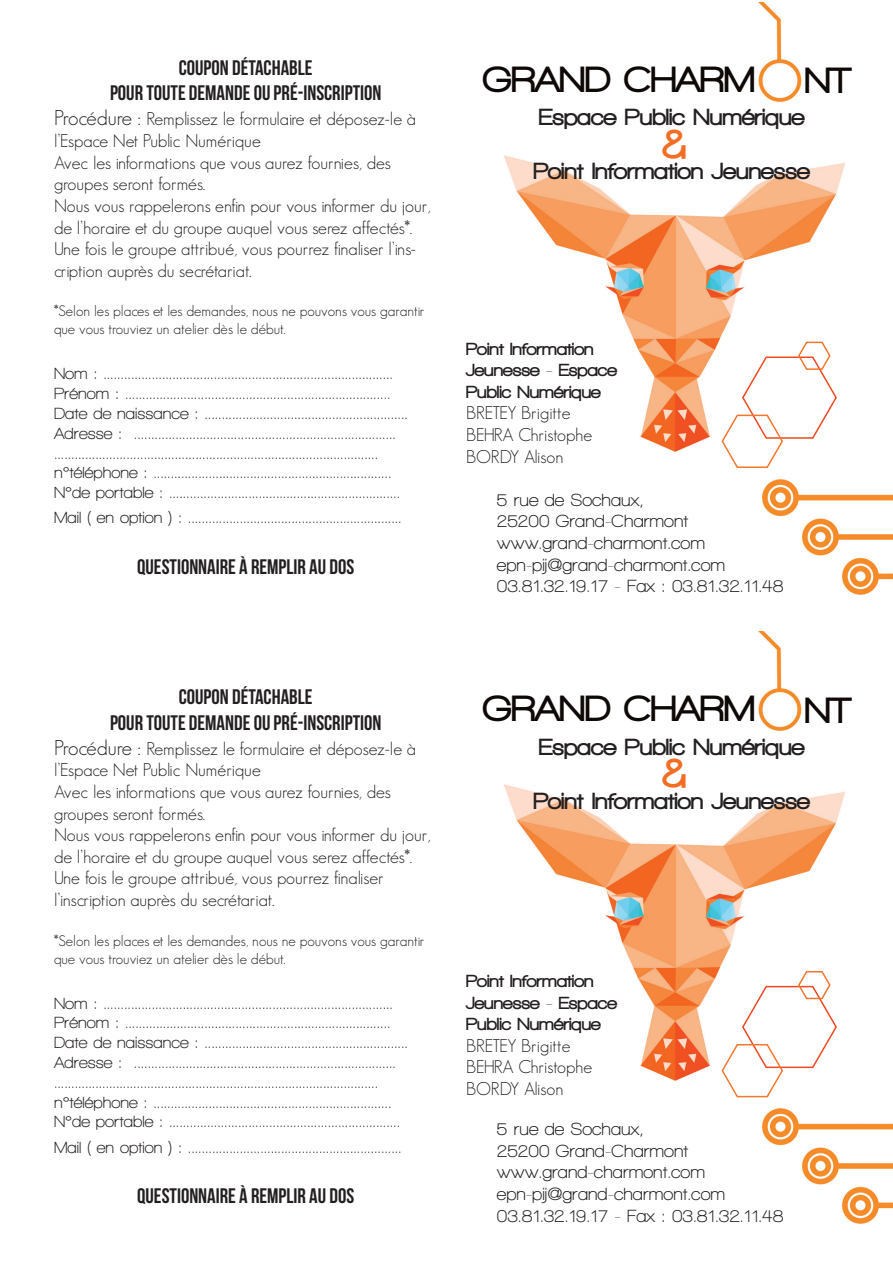
<style>
.page{position:relative;width:893px;height:1263px;background:#fff}
.page>*{position:absolute;margin:0;border:0;box-sizing:border-box;transform-origin:0 0}
.t1{font:900 42px "Walkway";color:#f36e24}
.t2{font:900 37.5px "Walkway";color:#0e0806}
.t3{font:900 24px "Walkway";color:#231f20}
.t4{font:21px "Bebas Neue";color:#231f20}
.t5{font:300 18px/21.6px "Geosans";color:#231f20}
.t6{font:700 18px/21.6px "Walkway";color:#231f20}
.t7{font:900 18px "Walkway";color:#231f20}
.t8{font:700 16.5px "Walkway";color:#231f20}
.t9{font:300 15px/18px "Geosans";color:#231f20}
.s1{font-size:21px}
</style>
<div class="page">
<img style="left:503px;top:2px;width:390px;height:1222px">
<svg style="left:721px;top:340px;width:117px;height:129px"></svg>
<svg style="left:721px;top:970px;width:117px;height:128px"></svg>
<p class="t4" style="left:179px;top:56px;width:135px">COUPON DÉTACHABLE</p>
<p class="t4" style="left:110px;top:81px;width:273px">POUR TOUTE DEMANDE OU PRÉ-INSCRIPTION</p>
<p class="t5" style="left:54px;top:108px;width:363px"><span class="s1">Procédure :</span> Remplissez le formulaire et déposez-le à l’Espace Net Public Numérique</p>
<p class="t5" style="left:54px;top:152px;width:338px">Avec les informations que vous aurez fournies, des groupes seront formés.</p>
<p class="t5" style="left:54px;top:195px;width:378px">Nous vous rappelerons enfin pour vous informer du jour, de l’horaire et du groupe auquel vous serez affectés*.<br>Une fois le groupe attribué, vous pourrez finaliser l’ins&shy;cription auprès du secrétariat.</p>
<p class="t9" style="left:54px;top:302px;width:372px">*Selon les places et les demandes, nous ne pouvons vous garantir que vous trouviez un atelier dès le début.</p>
<p class="t8" style="left:54px;top:365px;width:341px">Nom : ....................................................................................</p>
<p class="t8" style="left:54px;top:385px;width:338px">Prénom : .............................................................................</p>
<p class="t8" style="left:54px;top:404px;width:355px">Date de naissance : ...........................................................</p>
<p class="t8" style="left:54px;top:424px;width:344px">Adresse : ............................................................................</p>
<p class="t8" style="left:54px;top:444px;width:326px">..............................................................................................</p>
<p class="t8" style="left:54px;top:464px;width:339px">n°téléphone : .....................................................................</p>
<p class="t8" style="left:54px;top:484px;width:348px">N°de portable : ...................................................................</p>
<p class="t8" style="left:54px;top:509px;width:349px">Mail ( en option ) : ..............................................................</p>
<p class="t4" style="left:137px;top:555px;width:218px">QUESTIONNAIRE À REMPLIR AU DOS</p>
<p class="t2" style="left:483px;top:59px;width:273px">GRAND CHARM</p>
<p class="t2" style="left:805px;top:60px;width:47px">NT</p>
<p class="t3" style="left:539px;top:104px;width:267px">Espace Public Numérique</p>
<p class="t3" style="left:533px;top:158px;width:278px">Point Information Jeunesse</p>
<p class="t1" style="left:662px;top:121px;width:27px">&amp;</p>
<p class="t7" style="left:466px;top:339px;width:129px">Point Information</p>
<p class="t7" style="left:466px;top:360px;width:152px">Jeunesse - Espace</p>
<p class="t7" style="left:466px;top:382px;width:136px">Public Numérique</p>
<p class="t5" style="left:466px;top:402px;width:106px">BRETEY Brigitte</p>
<p class="t5" style="left:466px;top:424px;width:128px">BEHRA Christophe<br>BORDY Alison</p>
<p class="t6" style="left:497px;top:489px;width:148px">5 rue de Sochaux,</p>
<p class="t6" style="left:497px;top:510px;width:193px">25200 Grand-Charmont</p>
<p class="t6" style="left:497px;top:532px;width:210px">www.grand-charmont.com</p>
<p class="t6" style="left:497px;top:554px;width:230px">epn-pij@grand-charmont.com</p>
<p class="t6" style="left:497px;top:575px;width:288px">03.81.32.19.17 - Fax : 03.81.32.11.48</p>
<p class="t4" style="left:179px;top:686px;width:135px">COUPON DÉTACHABLE</p>
<p class="t4" style="left:110px;top:711px;width:273px">POUR TOUTE DEMANDE OU PRÉ-INSCRIPTION</p>
<p class="t5" style="left:54px;top:738px;width:363px"><span class="s1">Procédure :</span> Remplissez le formulaire et déposez-le à l’Espace Net Public Numérique</p>
<p class="t5" style="left:54px;top:781px;width:338px">Avec les informations que vous aurez fournies, des groupes seront formés.</p>
<p class="t5" style="left:54px;top:824px;width:378px">Nous vous rappelerons enfin pour vous informer du jour, de l’horaire et du groupe auquel vous serez affectés*.<br>Une fois le groupe attribué, vous pourrez finaliser</p>
<p class="t5" style="left:54px;top:889px;width:222px">l’inscription auprès du secrétariat.</p>
<p class="t9" style="left:54px;top:931px;width:372px">*Selon les places et les demandes, nous ne pouvons vous garantir que vous trouviez un atelier dès le début.</p>
<p class="t8" style="left:54px;top:994px;width:341px">Nom : ....................................................................................</p>
<p class="t8" style="left:54px;top:1014px;width:338px">Prénom : .............................................................................</p>
<p class="t8" style="left:54px;top:1034px;width:355px">Date de naissance : ...........................................................</p>
<p class="t8" style="left:54px;top:1054px;width:344px">Adresse : ............................................................................</p>
<p class="t8" style="left:54px;top:1073px;width:326px">..............................................................................................</p>
<p class="t8" style="left:54px;top:1093px;width:339px">n°téléphone : .....................................................................</p>
<p class="t8" style="left:54px;top:1113px;width:348px">N°de portable : ...................................................................</p>
<p class="t8" style="left:54px;top:1138px;width:349px">Mail ( en option ) : ..............................................................</p>
<p class="t4" style="left:137px;top:1184px;width:218px">QUESTIONNAIRE À REMPLIR AU DOS</p>
<p class="t2" style="left:483px;top:689px;width:273px">GRAND CHARM</p>
<p class="t2" style="left:805px;top:690px;width:47px">NT</p>
<p class="t3" style="left:539px;top:733px;width:267px">Espace Public Numérique</p>
<p class="t3" style="left:533px;top:788px;width:278px">Point Information Jeunesse</p>
<p class="t1" style="left:662px;top:750px;width:27px">&amp;</p>
<p class="t7" style="left:466px;top:971px;width:129px">Point Information</p>
<p class="t7" style="left:466px;top:993px;width:152px">Jeunesse - Espace</p>
<p class="t7" style="left:466px;top:1014px;width:136px">Public Numérique</p>
<p class="t5" style="left:466px;top:1035px;width:106px">BRETEY Brigitte</p>
<p class="t5" style="left:466px;top:1056px;width:128px">BEHRA Christophe<br>BORDY Alison</p>
<p class="t6" style="left:497px;top:1118px;width:148px">5 rue de Sochaux,</p>
<p class="t6" style="left:497px;top:1140px;width:193px">25200 Grand-Charmont</p>
<p class="t6" style="left:497px;top:1161px;width:210px">www.grand-charmont.com</p>
<p class="t6" style="left:497px;top:1183px;width:288px">epn-pij@grand-charmont.com<br>03.81.32.19.17 - Fax : 03.81.32.11.48</p>
</div>
